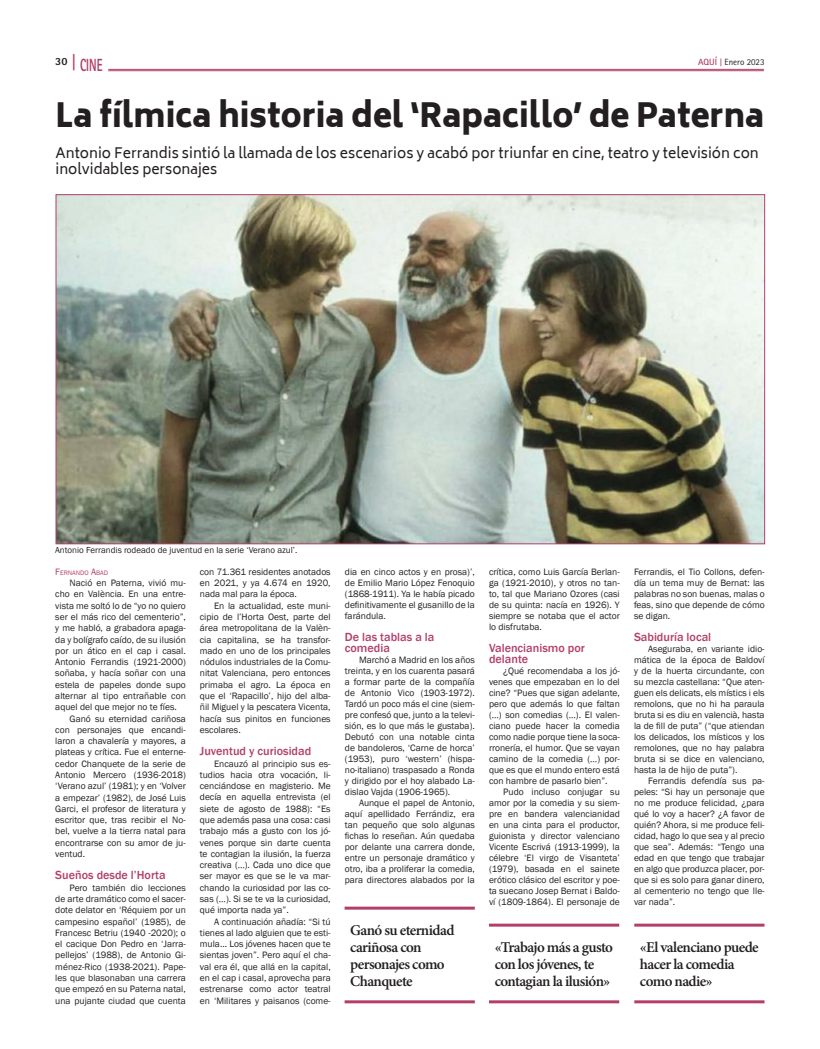
<style>
.page{position:relative;width:820px;height:1049px;background:#fff}
.page>*{position:absolute;margin:0;border:0;box-sizing:border-box;transform-origin:0 0}
.t1{font:900 33px "Biryani";color:#231f20;scale:.94 1}
.t2{font:800 17.6px "Rotis Sans Serif Std";color:#b23f6a;scale:.64 1}
.t3{font:600 15px/17px "Minion Pro";letter-spacing:-.04em;color:#231f20}
.t4{font:14px/16.8px "Biryani";color:#231f20}
.t5{font:500 12.1px/11px "Franklin Gothic";color:#b23f6a}
.t6{font:800 11px "Rotis Sans Serif Std";color:#231f20}
.t7{font:9.5px/11px "Franklin Gothic";color:#231f20;text-align:justify}
.t8{font:9px "Franklin Gothic";color:#231f20}
.t9{font:9px "Rotis Sans Serif Std";color:#231f20}
.t10{font:6.7px "Franklin Gothic";color:#b23f6a}
.s1{font-size:18.2px}
.s2{font-weight:700;color:#b23f6a}
.s3{font-family:"Rotis Serif Std";font-weight:700;color:#b23f6a}
.s4{font-size:9.5px}
</style>
<div class="page">
<img style="left:57px;top:196px;width:705px;height:346px">
<hr style="left:344px;top:906px;width:130px;height:3px;background:#b23f6a">
<hr style="left:344px;top:1000px;width:130px;height:3px;background:#b23f6a">
<hr style="left:489px;top:923px;width:130px;height:3px;background:#b23f6a">
<hr style="left:489px;top:1000px;width:130px;height:3px;background:#b23f6a">
<hr style="left:634px;top:923px;width:130px;height:3px;background:#b23f6a">
<hr style="left:634px;top:1000px;width:130px;height:3px;background:#b23f6a">
<hr style="left:109px;top:69px;width:654px;height:1px;background:#b23f6a">
<hr style="left:109px;top:71px;width:654px;height:1px;background:#b23f6a">
<h2 class="t2" style="left:72px;top:54px;width:50px"><span class="s1">|</span> CINE</h2>
<p class="t6" style="left:55px;top:54px;width:14px">30</p>
<p class="t9" style="left:697px;top:57px;width:68px"><span class="s2">AQUÍ</span> <span class="s3">|</span> Enero 2023</p>
<h1 class="t1" style="left:55px;top:96px;width:755px">La fílmica historia del ‘Rapacillo’ de Paterna</h1>
<h3 class="t4" style="left:55px;top:144px;width:704px">Antonio Ferrandis sintió la llamada de los escenarios y acabó por triunfar en cine, teatro y televisión con inolvidables personajes</h3>
<p class="t8" style="left:55px;top:545px;width:244px">Antonio Ferrandis rodeado de juventud en la serie ‘Verano azul’.</p>
<p class="t7" style="left:200px;top:566px;width:132px;line-height:11.3px">con 71.361 residentes anotados en 2021, y ya 4.674 en 1920, nada mal para la época.</p>
<p class="t7" style="left:200px;top:600px;width:132px;line-height:11.3px;text-indent:14px">En la actualidad, este muni&shy;cipio de l’Horta Oest, parte del área metropolitana de la Valèn&shy;cia capitalina, se ha transfor&shy;mado en uno de los principales nódulos industriales de la Comu&shy;nitat Valenciana, pero entonces primaba el agro. La época en que el ‘Rapacillo’, hijo del alba&shy;ñil Miguel y la pescatera Vicenta, hacía sus pinitos en funciones escolares.</p>
<p class="t5" style="left:200px;top:746px;width:113px">Juventud y curiosidad</p>
<p class="t7" style="left:200px;top:758px;width:132px;line-height:11.3px;text-indent:14px">Encauzó al principio sus es&shy;tudios hacia otra vocación, li&shy;cenciándose en magisterio. Me decía en aquella entrevista (el siete de agosto de 1988): “Es que además pasa una cosa: casi trabajo más a gusto con los jó&shy;venes porque sin darte cuenta te contagian la ilusión, la fuerza creativa (…). Cada uno dice que ser mayor es que se le va mar&shy;chando la curiosidad por las co&shy;sas (…). Si se te va la curiosidad, qué importa nada ya”.</p>
<p class="t7" style="left:200px;top:916px;width:132px;line-height:11.3px;text-indent:14px">A continuación añadía: “Si tú tienes al lado alguien que te esti&shy;mula... Los jóvenes hacen que te sientas joven”. Pero aquí el cha&shy;val era él, que allá en la capital, en el cap i casal, aprovecha para estrenarse como actor teatral en ‘Militares y paisanos (come-</p>
<p class="t10" style="left:55px;top:568px;width:54px"><span class="s4">F</span>ERNANDO <span class="s4">A</span>BAD</p>
<p class="t7" style="left:69px;top:578px;width:118px">Nació en Paterna, vivió mu-</p>
<p class="t7" style="left:55px;top:589px;width:132px">cho en València. En una entre-</p>
<p class="t7" style="left:55px;top:600px;width:132px">vista me soltó lo de “yo no quiero</p>
<p class="t7" style="left:55px;top:611px;width:132px">ser el más rico del cementerio”,</p>
<p class="t7" style="left:55px;top:623px;width:132px">y me habló, a grabadora apaga-</p>
<p class="t7" style="left:55px;top:634px;width:132px">da y bolígrafo caído, de su ilusión</p>
<p class="t7" style="left:55px;top:645px;width:132px">por un ático en el cap i casal.</p>
<p class="t7" style="left:55px;top:657px;width:132px">Antonio Ferrandis (1921-2000)</p>
<p class="t7" style="left:55px;top:668px;width:132px">soñaba, y hacía soñar con una</p>
<p class="t7" style="left:55px;top:679px;width:132px">estela de papeles donde supo</p>
<p class="t7" style="left:55px;top:690px;width:132px">alternar al tipo entrañable con</p>
<p class="t7" style="left:55px;top:702px;width:123px">aquel del que mejor no te fíes.</p>
<p class="t7" style="left:69px;top:713px;width:118px">Ganó su eternidad cariñosa</p>
<p class="t7" style="left:55px;top:724px;width:132px">con personajes que encandi-</p>
<p class="t7" style="left:55px;top:736px;width:132px">laron a chavalería y mayores, a</p>
<p class="t7" style="left:55px;top:747px;width:132px">plateas y crítica. Fue el enterne-</p>
<p class="t7" style="left:55px;top:758px;width:132px">cedor Chanquete de la serie de</p>
<p class="t7" style="left:55px;top:769px;width:132px">Antonio Mercero (1936-2018)</p>
<p class="t7" style="left:55px;top:781px;width:132px">‘Verano azul’ (1981); y en ‘Volver</p>
<p class="t7" style="left:55px;top:792px;width:132px">a empezar’ (1982), de José Luis</p>
<p class="t7" style="left:55px;top:803px;width:132px">Garci, el profesor de literatura y</p>
<p class="t7" style="left:55px;top:815px;width:132px">escritor que, tras recibir el No-</p>
<p class="t7" style="left:55px;top:826px;width:132px">bel, vuelve a la tierra natal para</p>
<p class="t7" style="left:55px;top:837px;width:132px">encontrarse con su amor de ju-</p>
<p class="t7" style="left:55px;top:848px;width:31px">ventud.</p>
<p class="t5" style="left:55px;top:870px;width:112px">Sueños desde l’Horta</p>
<p class="t7" style="left:55px;top:882px;width:132px;line-height:11.3px;text-indent:14px">Pero también dio lecciones de arte dramático como el sacer&shy;dote delator en ‘Réquiem por un campesino español’ (1985), de Francesc Betriu (1940 -2020); o el cacique Don Pedro en ‘Jarra&shy;pellejos’ (1988), de Antonio Gi&shy;ménez-Rico (1938-2021). Pape&shy;les que blasonaban una carrera que empezó en su Paterna natal, una pujante ciudad que cuenta</p>
<p class="t7" style="left:345px;top:566px;width:131px">dia en cinco actos y en prosa)’, de Emilio Mario López Fenoquio (1868-1911). Ya le había picado definitivamente el gusanillo de la farándula.</p>
<p class="t5" style="left:345px;top:631px;width:91px">De las tablas a la comedia</p>
<p class="t7" style="left:345px;top:654px;width:131px;text-indent:14px">Marchó a Madrid en los años treinta, y en los cuarenta pasará a formar parte de la compañía de Antonio Vico (1903-1972).<br>Tardó un poco más el cine (siem&shy;pre confesó que, junto a la televi&shy;sión, es lo que más le gustaba).<br>Debutó con una notable cinta de bandoleros, ‘Carne de horca’ (1953), puro ‘western’ (hispa&shy;no-italiano) traspasado a Ronda y dirigido por el hoy alabado La&shy;dislao Vajda (1906-1965).</p>
<p class="t7" style="left:345px;top:797px;width:131px;text-indent:14px">Aunque el papel de Antonio, aquí apellidado Ferrándiz, era tan pequeño que solo algunas fichas lo reseñan. Aún quedaba por delante una carrera donde, entre un personaje dramático y otro, iba a proliferar la comedia, para directores alabados por la</p>
<h3 class="t3" style="left:350px;top:922px;width:106px">Ganó su eternidad cariñosa con personajes como<br>Chanquete</h3>
<p class="t7" style="left:489px;top:566px;width:132px">crítica, como Luis García Berlan&shy;ga (1921-2010), y otros no tan&shy;to, tal que Mariano Ozores (casi de su quinta: nacía en 1926). Y siempre se notaba que el actor lo disfrutaba.</p>
<p class="t5" style="left:489px;top:642px;width:97px">Valencianismo por delante</p>
<p class="t7" style="left:489px;top:665px;width:132px;text-indent:14px">¿Qué recomendaba a los jó&shy;venes que empezaban en lo del cine? “Pues que sigan adelante, pero que además lo que faltan (…) son comedias (…). El valen&shy;ciano puede hacer la comedia como nadie porque tiene la soca&shy;rronería, el humor. Que se vayan camino de la comedia (…) por&shy;que es que el mundo entero está con hambre de pasarlo bien”.</p>
<p class="t7" style="left:489px;top:786px;width:132px;text-indent:14px">Pudo incluso conjugar su amor por la comedia y su siem&shy;pre en bandera valencianidad en una cinta para el productor, guionista y director valenciano Vicente Escrivá (1913-1999), la célebre ‘El virgo de Visanteta’ (1979), basada en el sainete erótico clásico del escritor y poe&shy;ta suecano Josep Bernat i Baldo&shy;ví (1809-1864). El personaje de</p>
<p class="t7" style="left:633px;top:566px;width:132px">Ferrandis, el Tio Collons, defen&shy;día un tema muy de Bernat: las palabras no son buenas, malas o feas, sino que depende de cómo se digan.</p>
<p class="t5" style="left:633px;top:631px;width:79px">Sabiduría local</p>
<p class="t7" style="left:633px;top:643px;width:132px;text-indent:14px">Aseguraba, en variante idio&shy;mática de la época de Baldoví y de la huerta circundante, con su mezcla castellana: “Que aten&shy;guen els delicats, els místics i els remolons, que no hi ha paraula bruta si es diu en valencià, hasta la de fill de puta” (“que atiendan los delicados, los místicos y los remolones, que no hay palabra bruta si se dice en valenciano, hasta la de hijo de puta”).</p>
<p class="t7" style="left:633px;top:775px;width:132px;text-indent:14px">Ferrandis defendía sus pa&shy;peles: “Si hay un personaje que no me produce felicidad, ¿para qué lo voy a hacer? ¿A favor de quién? Ahora, si me produce feli&shy;cidad, hago lo que sea y al precio que sea”. Además: “Tengo una edad en que tengo que trabajar en algo que produzca placer, por&shy;que si es solo para ganar dinero, al cementerio no tengo que lle&shy;var nada”.</p>
<h3 class="t3" style="left:494px;top:939px;width:120px">«Trabajo más a gusto con los jóvenes, te contagian la ilusión»</h3>
<h3 class="t3" style="left:639px;top:939px;width:120px">«El valenciano puede hacer la comedia como nadie»</h3>
</div>
